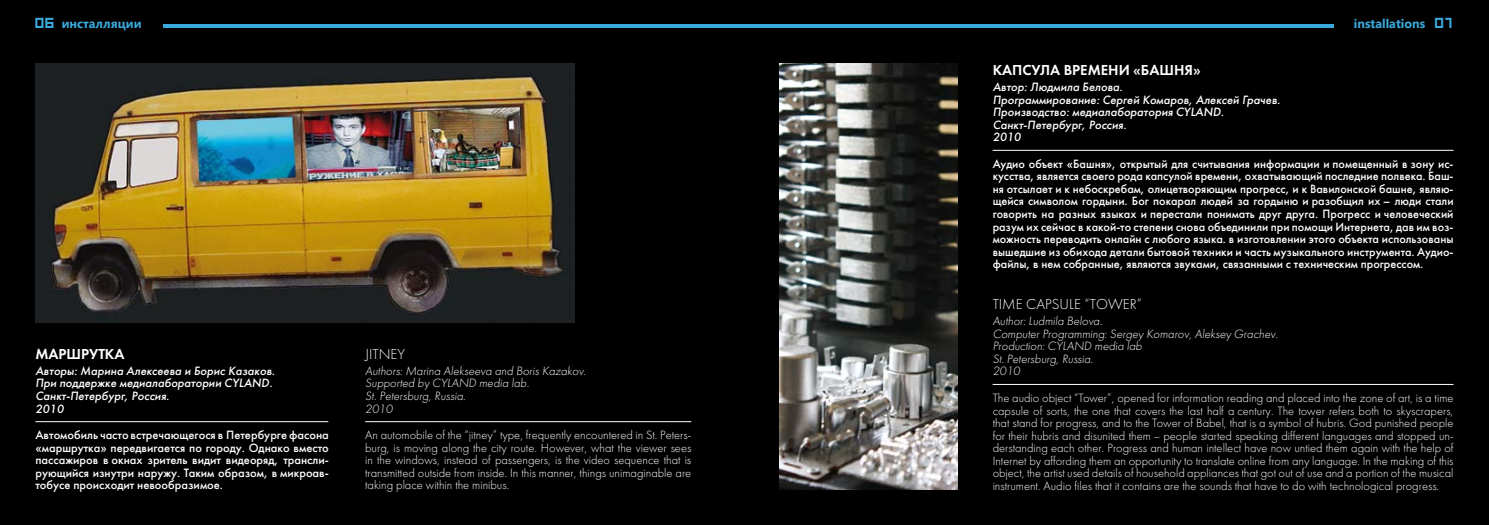
<style>
.page{position:relative;width:1489px;height:525px;background:#fff}
.page>*{position:absolute;margin:0;border:0;box-sizing:border-box;transform-origin:0 0}
.t1{font:15px "Futura Demi C";color:#fff}
.t2{font:15px "Futura Light C";color:#fff}
.t3{font:12.5px/12.5px "Futura Light C";color:#fff;text-align:justify}
.t4{font:12.5px/12.5px "Futura Medium C";color:#fff;text-align:justify}
.t5{font:italic 12.5px/12.5px "Futura Medium C";color:#fff}
.t6{font:italic 12.5px/12.5px "Futura Light C";color:#fff}
.t7{font:700 12.5px "Segoe UI";color:#3aaadc}
.s1{font-family:"hooge 05 55 Cyr 2";font-weight:400;font-size:16.25px}
</style>
<div class="page">
<div style="left:0;top:0;width:744px;height:524px;background:#000"></div>
<hr style="left:163px;top:24px;width:581px;height:4px;background:#3aaadc">
<div style="left:744px;top:0;width:744px;height:524px;background:#000"></div>
<hr style="left:744px;top:24px;width:589px;height:4px;background:#3aaadc">
<hr style="left:35px;top:421px;width:293px;height:1px;background:#fff">
<img style="left:35px;top:64px;width:539px;height:258px">
<hr style="left:365px;top:421px;width:326px;height:1px;background:#fff">
<hr style="left:992px;top:384px;width:461px;height:1px;background:#fff">
<hr style="left:992px;top:150px;width:461px;height:1px;background:#fff">
<img style="left:780px;top:64px;width:177px;height:425px">
<p class="t7" style="left:35px;top:14px;width:108px"><span class="s1">06</span> инсталляции</p>
<p class="t7" style="left:1353px;top:14px;width:101px">installations <span class="s1">07</span></p>
<p class="t1" style="left:35px;top:345px;width:91px">МАРШРУТКА</p>
<p class="t5" style="left:35px;top:364px;width:241px">Авторы: Марина Алексеева и Борис Казаков.<br>При поддержке медиалаборатории CYLAND.<br>Санкт-Петербург, Россия.<br>2010</p>
<p class="t4" style="left:35px;top:428px;width:295px">Автомобиль часто встречающегося в Петербурге фасона «маршрутка» передвигается по городу. Однако вместо пассажиров в окнах зритель видит видеоряд, трансли&shy;рующийся изнутри наружу. Таким образом, в микроав&shy;тобусе происходит невообразимое.</p>
<p class="t2" style="left:365px;top:346px;width:42px">JITNEY</p>
<p class="t6" style="left:365px;top:365px;width:222px">Authors: Marina Alekseeva and Boris Kazakov.<br>Supported by CYLAND media lab.<br>St. Petersburg, Russia.<br>2010</p>
<p class="t3" style="left:365px;top:429px;width:328px">An automobile of the “jitney” type, frequently encountered in St. Peters&shy;burg, is moving along the city route. However, what the viewer sees in the windows, instead of passengers, is the video sequence that is transmitted outside from inside. In this manner, things unimaginable are taking place within the minibus.</p>
<p class="t1" style="left:992px;top:61px;width:210px">КАПСУЛА ВРЕМЕНИ «БАШНЯ»</p>
<p class="t5" style="left:992px;top:81px;width:289px">Автор: Людмила Белова.<br>Программирование: Сергей Комаров, Алексей Грачев.<br>Производство: медиалаборатория CYLAND.<br>Санкт-Петербург, Россия.<br>2010</p>
<p class="t4" style="left:992px;top:157px;width:462px">Аудио объект «Башня», открытый для считывания информации и помещенный в зону ис&shy;кусства, является своего рода капсулой времени, охватывающий последние полвека. Баш&shy;ня отсылает и к небоскребам, олицетворяющим прогресс, и к Вавилонской башне, являю&shy;щейся символом гордыни. Бог покарал людей за гордыню и разобщил их – люди стали говорить на разных языках и перестали понимать друг друга. Прогресс и человеческий разум их сейчас в какой-то степени снова объединили при помощи Интернета, дав им воз&shy;можность переводить онлайн с любого языка. в изготовлении этого объекта использованы вышедшие из обихода детали бытовой техники и часть музыкального инструмента. Аудио&shy;файлы, в нем собранные, являются звуками, связанными с техническим прогрессом.</p>
<p class="t2" style="left:992px;top:296px;width:151px">TIME CAPSULE “TOWER”</p>
<p class="t6" style="left:992px;top:315px;width:287px">Author: Ludmila Belova.<br>Computer Programming: Sergey Komarov, Aleksey Grachev.<br>Production: CYLAND media lab<br>St. Petersburg, Russia.<br>2010</p>
<p class="t3" style="left:992px;top:392px;width:462px">The audio object “Tower”, opened for information reading and placed into the zone of art, is a time capsule of sorts, the one that covers the last half a century. The tower refers both to skyscrapers, that stand for progress, and to the Tower of Babel, that is a symbol of hubris. God punished people for their hubris and disunited them – people started speaking different languages and stopped un&shy;derstanding each other. Progress and human intellect have now untied them again with the help of Internet by affording them an opportunity to translate online from any language. In the making of this object, the artist used details of household appliances that got out of use and a portion of the musical instrument. Audio files that it contains are the sounds that have to do with technological progress.</p>
</div>
